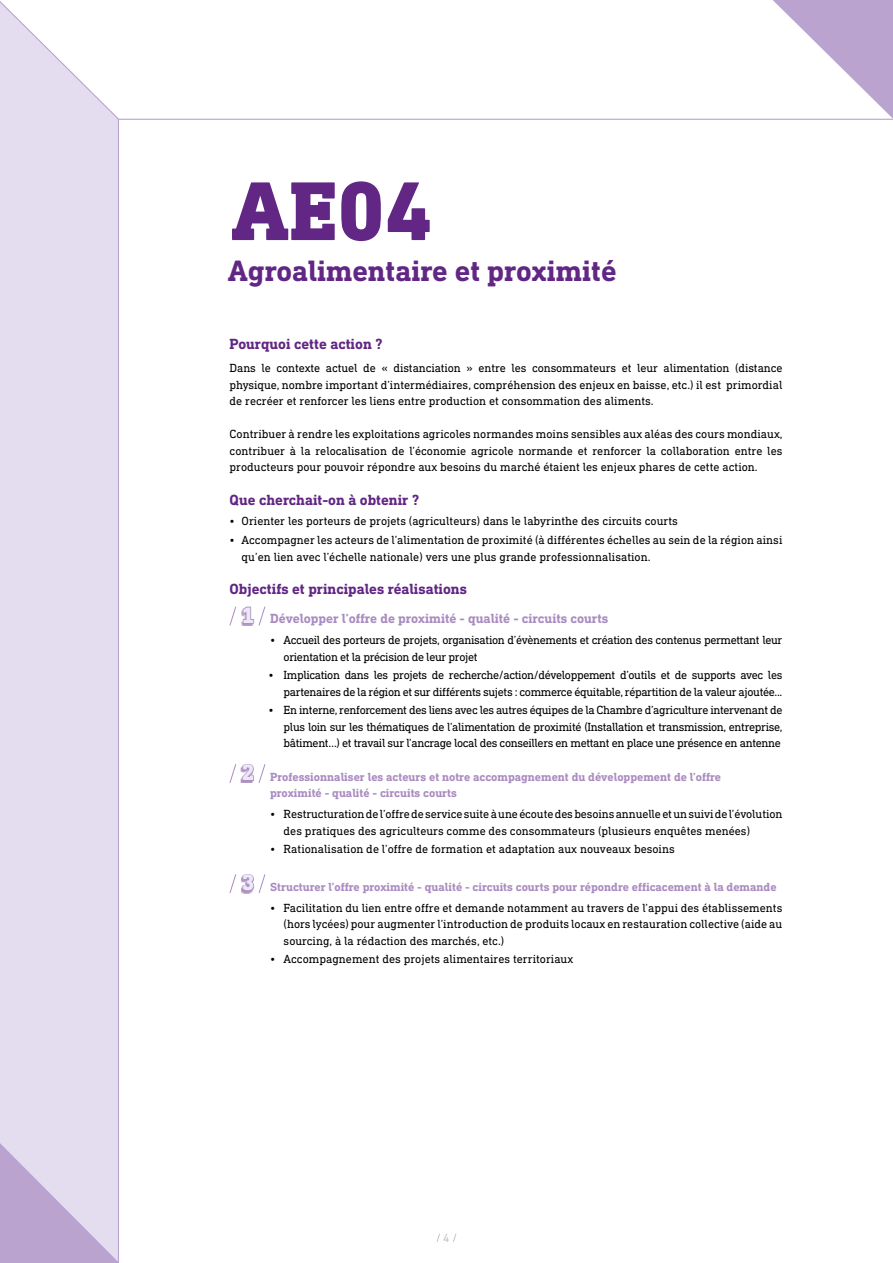
<style>
.page{position:relative;width:893px;height:1263px;background:#fff}
.page>*{position:absolute;margin:0;border:0;box-sizing:border-box;transform-origin:0 0}
.t1{font:800 84.75px "DIN Next Slab Pro";color:#622684}
.t2{font:700 30px "DIN Next Slab Pro";color:#622684}
.t3{font:700 15px "DIN Next Slab Pro";color:#622684}
.t4{font:700 13.5px "DIN Next Slab Pro";color:#aa8cc1}
.t5{font:12px/16.5px "DIN Next Slab Pro";color:#000;text-align:justify}
.t6{font:12px/16.5px "DIN Next Slab Pro";letter-spacing:-.03em;color:#000}
.t7{font:700 12px/16.5px "DIN Next Slab Pro";color:#aa8cc1}
.t8{font:300 12px "DIN Next Slab Pro";color:#c6c6c6}
.s1{font-weight:800;font-size:22.8px}
</style>
<div class="page">
<svg style="left:437px;top:1233px;width:3px;height:9px"></svg>
<svg style="left:453px;top:1233px;width:3px;height:9px"></svg>
<div style="left:0;top:1px;width:120px;height:1141px;background:#e4ddef"></div>
<svg style="left:773px;top:0;width:120px;height:119px"></svg>
<svg style="left:0;top:1142px;width:119px;height:121px;background:#cfbfde"></svg>
<hr style="left:119px;top:119px;width:774px;height:1px;background:#bba3cf">
<div style="left:241px;top:608px;width:13px;height:17px;background:#622684;opacity:.5"></div>
<svg style="left:229px;top:606px;width:7px;height:20px"></svg>
<svg style="left:258px;top:606px;width:8px;height:20px"></svg>
<div style="left:241px;top:765px;width:12px;height:18px;background:#622684;opacity:.5"></div>
<svg style="left:229px;top:764px;width:7px;height:19px"></svg>
<svg style="left:258px;top:764px;width:8px;height:19px"></svg>
<div style="left:241px;top:876px;width:13px;height:18px;background:#622684;opacity:.5"></div>
<svg style="left:229px;top:874px;width:7px;height:19px"></svg>
<svg style="left:258px;top:874px;width:8px;height:20px"></svg>
<h1 class="t1" style="left:231px;top:161px;width:203px">AE04</h1>
<h2 class="t2" style="left:228px;top:253px;width:390px">Agroalimentaire et proximité</h2>
<p class="t3" style="left:230px;top:335px;width:154px">Pourquoi cette action ?</p>
<p class="t5" style="left:230px;top:360px;width:554px">Dans le contexte actuel de « distanciation » entre les consommateurs et leur alimentation (distance physique, nombre important d’intermédiaires, compréhension des enjeux en baisse, etc.) il est primordial de recréer et renforcer les liens entre production et consommation des aliments.</p>
<p class="t5" style="left:230px;top:426px;width:554px">Contribuer à rendre les exploitations agricoles normandes moins sensibles aux aléas des cours mondiaux, contribuer à la relocalisation de l’économie agricole normande et renforcer la collaboration entre les producteurs pour pouvoir répondre aux besoins du marché étaient les enjeux phares de cette action.</p>
<p class="t3" style="left:230px;top:491px;width:191px">Que cherchait-on à obtenir ?</p>
<p class="t5" style="left:230px;top:513px;width:450px">• Orienter les porteurs de projets (agriculteurs) dans le labyrinthe des circuits courts</p>
<p class="t5" style="left:242px;top:532px;width:542px;text-indent:-12px">• Accompagner les acteurs de l’alimentation de proximité (à différentes échelles au sein de la région ainsi qu’en lien avec l’échelle nationale) vers une plus grande professionnalisation.</p>
<p class="t3" style="left:230px;top:580px;width:239px">Objectifs et principales réalisations</p>
<p class="t4" style="left:242px;top:611px;width:368px"><span class="s1">1</span> Développer l’offre de proximité - qualité - circuits courts</p>
<p class="t6" style="left:284px;top:632px;width:500px;text-indent:-14px">• Accueil des porteurs de projets, organisation d’évènements et création des contenus permettant leur orientation et la précision de leur projet</p>
<p class="t6" style="left:269px;top:667px;width:515px;text-align:right">• Implication dans les projets de recherche/action/développement d’outils et de supports avec les partenaires de la région et sur différents sujets : commerce équitable, répartition de la valeur ajoutée...</p>
<p class="t5" style="left:284px;top:702px;width:500px;text-indent:-15px">• En interne, renforcement des liens avec les autres équipes de la Chambre d’agriculture intervenant de plus loin sur les thématiques de l’alimentation de proximité (Installation et transmission, entreprise, bâtiment…) et travail sur l’ancrage local des conseillers en mettant en place une présence en antenne</p>
<p class="t7" style="left:270px;top:768px;width:453px;text-indent:-28px"><span class="s1">2</span> Professionnaliser les acteurs et notre accompagnement du développement de l’offre proximité - qualité - circuits courts</p>
<p class="t5" style="left:284px;top:806px;width:500px;text-indent:-14px">• Restructuration de l’offre de service suite à une écoute des besoins annuelle et un suivi de l’évolution des pratiques des agriculteurs comme des consommateurs (plusieurs enquêtes menées)</p>
<p class="t5" style="left:270px;top:841px;width:406px">• Rationalisation de l’offre de formation et adaptation aux nouveaux besoins</p>
<p class="t7" style="left:242px;top:879px;width:536px"><span class="s1">3</span> Structurer l’offre proximité - qualité - circuits courts pour répondre efficacement à la demande</p>
<p class="t5" style="left:284px;top:899px;width:500px;text-indent:-14px">• Facilitation du lien entre offre et demande notamment au travers de l’appui des établissements (hors lycées) pour augmenter l’introduction de produits locaux en restauration collective (aide au sourcing, à la rédaction des marchés, etc.)</p>
<p class="t5" style="left:270px;top:951px;width:305px">• Accompagnement des projets alimentaires territoriaux</p>
<p class="t8" style="left:443px;top:1231px;width:8px">4</p>
</div>
